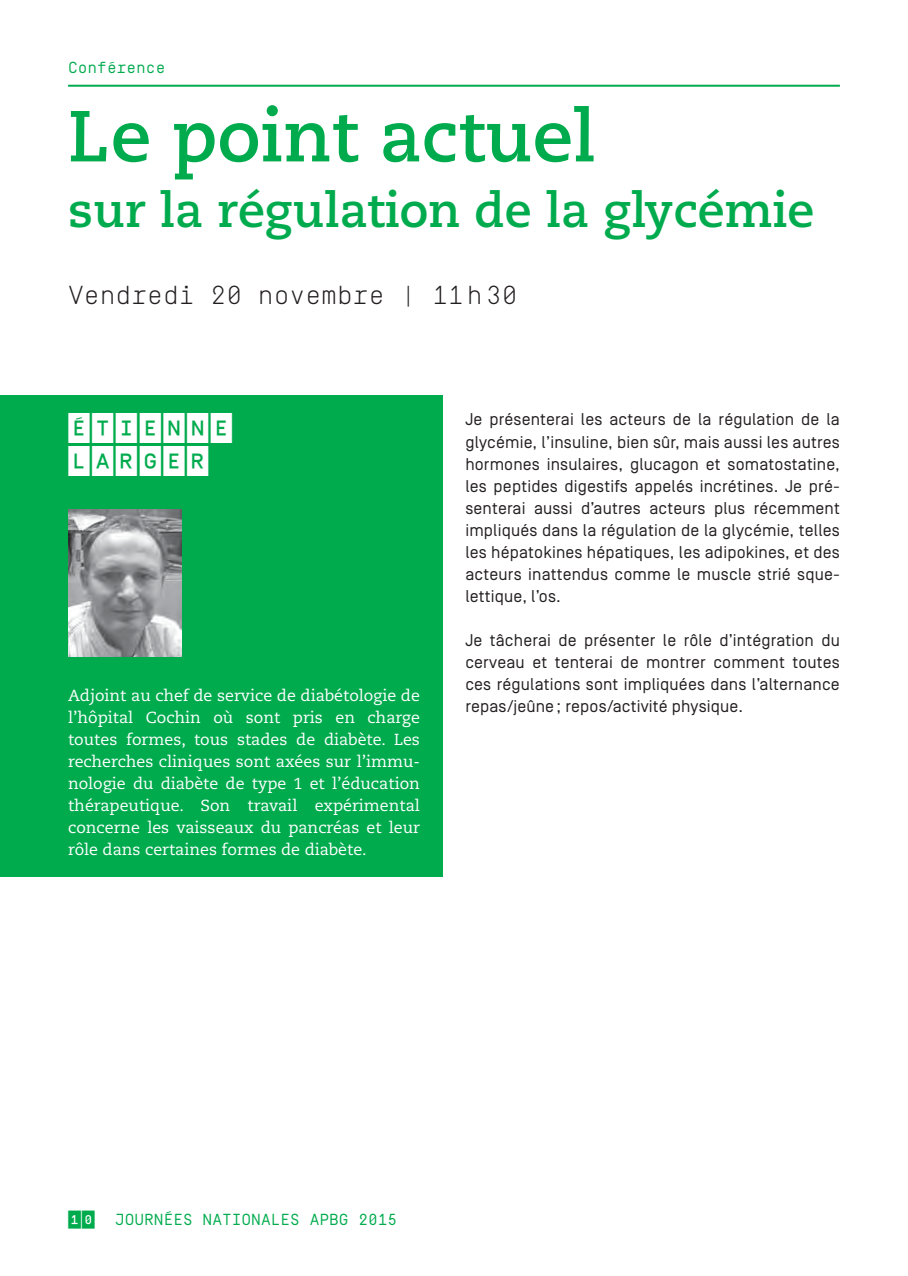
<style>
.page{position:relative;width:908px;height:1276px;background:#fff}
.page>*{position:absolute;margin:0;border:0;box-sizing:border-box;transform-origin:0 0}
.t1{font:700 72px "Caecilia LT Std";color:#00ab4e}
.t2{font:700 48px "Caecilia LT Std";color:#00ab4e}
.t3{font:500 30px/33px "Simplon CNDP";letter-spacing:.06em;color:#fff}
.t4{font:300 26px "Simplon BP Mono";color:#231f20}
.t5{font:17px/22px "Simplon BP Regular";letter-spacing:.01em;color:#231f20;text-align:justify}
.t6{font:16px/22px "Caecilia LT Std";color:#fff;text-align:justify}
.t7{font:16px "Simplon BP Mono";color:#00ab4e}
.s1{font-family:"Simplon CNDP";font-weight:500;font-size:18px}
</style>
<div class="page">
<div style="left:0;top:395px;width:442px;height:481px;background:#00ab4e"></div>
<hr style="left:68px;top:85px;width:771px;height:2px;background:#00ab4e">
<img style="left:68px;top:509px;width:113px;height:147px">
<p class="t7" style="left:68px;top:62px;width:99px">Conférence</p>
<h1 class="t1" style="left:68px;top:100px;width:528px">Le point actuel</h1>
<h2 class="t2" style="left:68px;top:187px;width:747px">sur la régulation de la glycémie</h2>
<h3 class="t4" style="left:68px;top:280px;width:451px">Vendredi 20 novembre | 11 h 30</h3>
<h3 class="t3" style="left:68px;top:411px;width:166px">ÉTIENNE<br>LARGER</h3>
<p class="t6" style="left:68px;top:685px;width:353px">Adjoint au chef de service de diabétologie de l’hôpital Cochin où sont pris en charge toutes formes, tous stades de diabète. Les recherches cliniques sont axées sur l’immu&shy;nologie du diabète de type 1 et l’éducation thérapeutique. Son travail expérimental concerne les vaisseaux du pancréas et leur rôle dans certaines formes de diabète.</p>
<p class="t5" style="left:465px;top:410px;width:376px">Je présenterai les acteurs de la régulation de la glycémie, l’insuline, bien sûr, mais aussi les autres hormones insulaires, glucagon et somatostatine, les peptides digestifs appelés incrétines. Je pré&shy;senterai aussi d’autres acteurs plus récemment impliqués dans la régulation de la glycémie, telles les hépatokines hépatiques, les adipokines, et des acteurs inattendus comme le muscle strié sque&shy;lettique, l’os.</p>
<p class="t5" style="left:465px;top:630px;width:376px">Je tâcherai de présenter le rôle d’intégration du cerveau et tenterai de montrer comment toutes ces régulations sont impliquées dans l’alternance repas/jeûne ; repos/activité physique.</p>
<p class="t7" style="left:68px;top:1214px;width:330px"><span class="s1">10</span> JOURNÉES NATIONALES APBG 2015</p>
</div>
